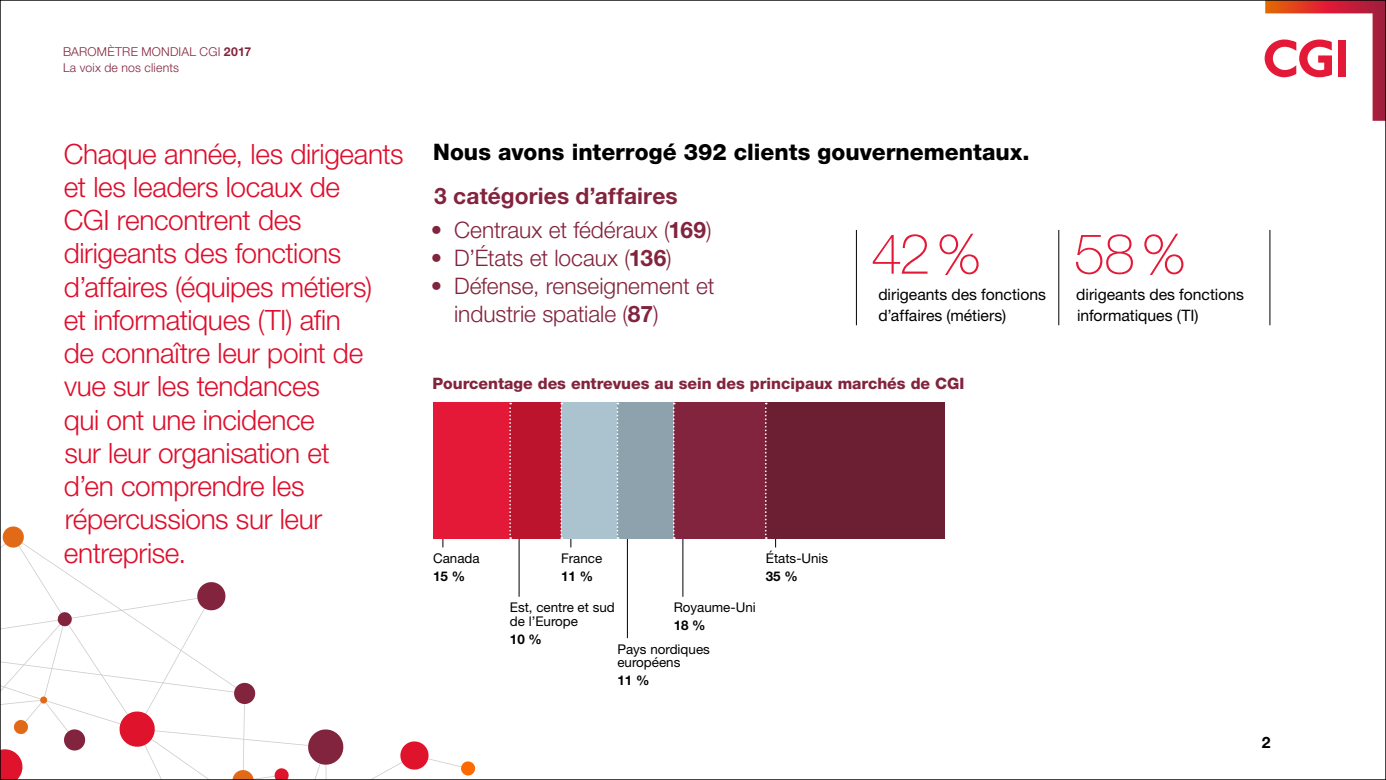
<style>
.page{position:relative;width:1386px;height:780px;background:#fff}
.page>*{position:absolute;margin:0;border:0;box-sizing:border-box;transform-origin:0 0}
.t1{font:100 56px "Helvetica Neue LT Pro";color:#e31937}
.t2{font:300 28px/33.2px "Helvetica Neue LT Pro";letter-spacing:-.015em;color:#de0e2c}
.t3{font:300 22.75px/28px "Helvetica Neue LT Pro";letter-spacing:-.005em;color:#83243e}
.t4{font:800 22.75px "Helvetica Neue LT Pro";color:#000}
.t5{font:700 22.75px "Helvetica Neue LT Pro";letter-spacing:.005em;color:#83243e}
.t6{font:15.75px/21px "Helvetica Neue LT Pro";color:#000}
.t7{font:800 15.75px "Helvetica Neue LT Pro";color:#83243e}
.t8{font:700 15.75px "Helvetica Neue LT Pro";color:#000}
.t9{font:13.47px/13.5px "Helvetica Neue LT Pro";color:#000}
.t10{font:700 13.47px "Helvetica Neue LT Pro";color:#000}
.t11{font:300 12.25px/15.8px "Helvetica Neue LT Pro";letter-spacing:.02em;color:#83243e}
.s1{font-weight:700}
</style>
<div class="page">
<svg style="left:1265px;top:2px;width:119px;height:119px"></svg>
<hr style="left:627px;top:539px;width:1px;height:99px;background:#000">
<hr style="left:683px;top:539px;width:1px;height:57px;background:#000">
<hr style="left:519px;top:539px;width:1px;height:57px;background:#000">
<svg style="left:2px;top:526px;width:474px;height:252px"></svg>
<div style="left:674px;top:402px;width:92px;height:137px;background:#83243e"></div>
<div style="left:561px;top:402px;width:56px;height:137px;background:#aac3ce"></div>
<div style="left:433px;top:402px;width:77px;height:137px;background:#e31937"></div>
<div style="left:510px;top:402px;width:51px;height:137px;background:#bc142d"></div>
<div style="left:617px;top:402px;width:57px;height:137px;background:#8da2ac"></div>
<div style="left:766px;top:402px;width:179px;height:137px;background:#6c1e33"></div>
<svg style="left:765px;top:403px;width:2px;height:136px"></svg>
<svg style="left:673px;top:403px;width:2px;height:136px"></svg>
<svg style="left:617px;top:403px;width:1px;height:136px"></svg>
<svg style="left:560px;top:403px;width:2px;height:136px"></svg>
<svg style="left:509px;top:403px;width:2px;height:136px"></svg>
<hr style="left:856px;top:230px;width:1px;height:95px;background:#000">
<hr style="left:1058px;top:230px;width:1px;height:95px;background:#000">
<hr style="left:1270px;top:230px;width:1px;height:95px;background:#000">
<p class="t11" style="left:63px;top:44px;width:190px">BAROMÈTRE MONDIAL CGI <span class="s1">2017<br></span>La voix de nos clients</p>
<p class="t2" style="left:64px;top:136px;width:341px">Chaque année, les dirigeants et les leaders locaux de<br>CGI rencontrent des dirigeants des fonctions d’affaires (équipes métiers)<br>et informatiques (TI) afin<br>de connaître leur point de vue sur les tendances<br>qui ont une incidence<br>sur leur organisation et<br>d’en comprendre les répercussions sur leur entreprise.</p>
<p class="t4" style="left:433px;top:138px;width:598px">Nous avons interrogé 392 clients gouvernementaux.</p>
<p class="t5" style="left:434px;top:182px;width:245px">3 catégories d’affaires</p>
<p class="t3" style="left:431px;top:215px;width:282px">• Centraux et fédéraux (<span class="s1">169</span>)</p>
<p class="t3" style="left:431px;top:243px;width:242px">• D’États et locaux (<span class="s1">136</span>)</p>
<p class="t3" style="left:454px;top:271px;width:262px;text-indent:-23px">• Défense, renseignement et industrie spatiale (<span class="s1">87</span>)</p>
<h1 class="t1" style="left:871px;top:220px;width:111px">42%</h1>
<p class="t6" style="left:878px;top:283px;width:169px">dirigeants des fonctions d’affaires (métiers)</p>
<p class="t7" style="left:432px;top:374px;width:533px">Pourcentage des entrevues au sein des principaux marchés de CGI</p>
<p class="t9" style="left:433px;top:551px;width:48px">Canada</p>
<p class="t10" style="left:433px;top:567px;width:33px">15 %</p>
<p class="t9" style="left:561px;top:551px;width:43px">France</p>
<p class="t10" style="left:561px;top:567px;width:33px">11 %</p>
<p class="t9" style="left:510px;top:600px;width:106px">Est, centre et sud de l’Europe</p>
<p class="t10" style="left:510px;top:630px;width:33px">10 %</p>
<p class="t9" style="left:674px;top:600px;width:84px">Royaume-Uni</p>
<p class="t10" style="left:674px;top:617px;width:33px">18 %</p>
<p class="t9" style="left:617px;top:642px;width:94px">Pays nordiques européens</p>
<p class="t10" style="left:617px;top:671px;width:33px">11 %</p>
<p class="t9" style="left:766px;top:551px;width:64px">États-Unis</p>
<p class="t10" style="left:766px;top:567px;width:33px">35 %</p>
<h1 class="t1" style="left:1074px;top:220px;width:113px">58%</h1>
<p class="t6" style="left:1076px;top:283px;width:169px">dirigeants des fonctions informatiques (TI)</p>
<p class="t8" style="left:1262px;top:732px;width:10px">2</p>
</div>
